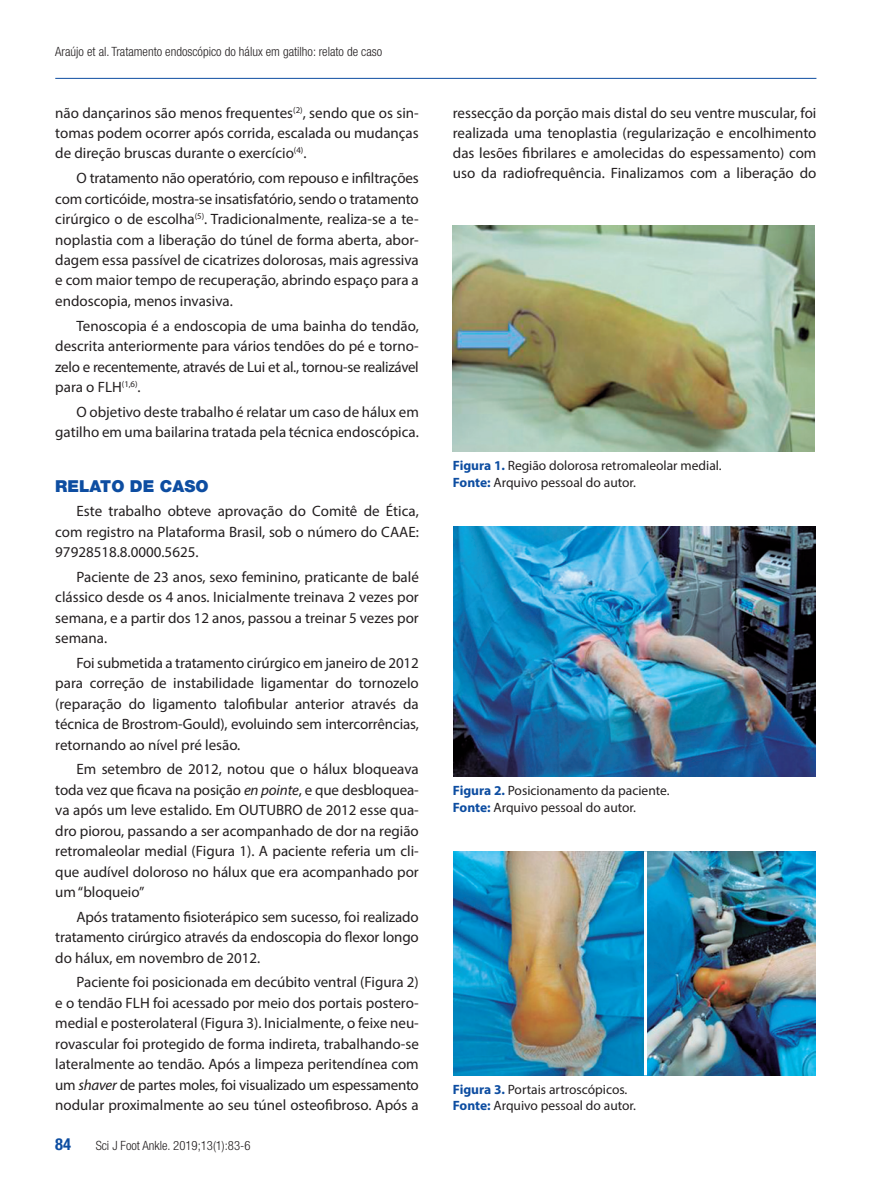
<style>
.page{position:relative;width:893px;height:1191px;background:#fff}
.page>*{position:absolute;margin:0;border:0;box-sizing:border-box;transform-origin:0 0}
.t1{font:900 16.5px "Helvetica Neue";color:#0d4da1}
.t2{font:700 condensed 16.5px "Helvetica Neue";color:#0d4da1}
.t3{font:15px/20.4px "Myriad Pro";color:#231f20;text-align:justify}
.t4{font:13.5px/16.2px "Myriad Pro";color:#231f20}
.t5{font:300 condensed 12.75px "Helvetica Neue";color:#231f20}
.s1{font-style:italic}
.s2{font-weight:700;color:#0d4da1}
</style>
<div class="page">
<hr style="left:55px;top:78px;width:761px;height:1px;background:#0d4da1">
<img style="left:453px;top:225px;width:361px;height:227px">
<img style="left:454px;top:526px;width:361px;height:250px">
<img style="left:454px;top:851px;width:361px;height:224px">
<hr style="left:644px;top:851px;width:3px;height:224px;background:#fff">
<p class="t5" style="left:55px;top:44px;width:328px">Araújo et al. Tratamento endoscópico do hálux em gatilho: relato de caso</p>
<p class="t3" style="left:55px;top:102px;width:365px">não dançarinos são menos frequentes<sup>(2)</sup>, sendo que os sin&shy;tomas podem ocorrer após corrida, escalada ou mudanças de direção bruscas durante o exercício<sup>(4)</sup>.</p>
<p class="t3" style="left:55px;top:168px;width:365px;text-indent:21px">O tratamento não operatório, com repouso e infiltrações com corticóide, mostra-se insatisfatório, sendo o tratamento cirúrgico o de escolha<sup>(5)</sup>. Tradicionalmente, realiza-se a te&shy;noplastia com a liberação do túnel de forma aberta, abor&shy;dagem essa passível de cicatrizes dolorosas, mais agressiva e com maior tempo de recuperação, abrindo espaço para a endoscopia, menos invasiva.</p>
<p class="t3" style="left:55px;top:315px;width:365px;text-indent:21px">Tenoscopia é a endoscopia de uma bainha do tendão, descrita anteriormente para vários tendões do pé e torno&shy;zelo e recentemente, através de Lui et al., tornou-se realizável para o FLH<sup>(1,6)</sup>.</p>
<p class="t3" style="left:55px;top:401px;width:365px;text-align:right">O objetivo deste trabalho é relatar um caso de hálux em gatilho em uma bailarina tratada pela técnica endoscópica.</p>
<p class="t1" style="left:55px;top:476px;width:155px">RELATO DE CASO</p>
<p class="t3" style="left:55px;top:501px;width:365px;text-indent:21px">Este trabalho obteve aprovação do Comitê de Ética, com registro na Plataforma Brasil, sob o número do CAAE:<br>97928518.8.0000.5625.</p>
<p class="t3" style="left:55px;top:566px;width:365px;text-indent:21px">Paciente de 23 anos, sexo feminino, praticante de balé clássico desde os 4 anos. Inicialmente treinava 2 vezes por semana, e a partir dos 12 anos, passou a treinar 5 vezes por semana.</p>
<p class="t3" style="left:55px;top:652px;width:365px;text-indent:21px">Foi submetida a tratamento cirúrgico em janeiro de 2012 para correção de instabilidade ligamentar do tornozelo (reparação do ligamento talofibular anterior através da técnica de Brostrom-Gould), evoluindo sem intercorrências, retornando ao nível pré lesão.</p>
<p class="t3" style="left:55px;top:759px;width:365px;text-indent:21px">Em setembro de 2012, notou que o hálux bloqueava toda vez que ficava na posição <span class="s1">en pointe</span>, e que desbloquea&shy;va após um leve estalido. Em OUTUBRO de 2012 esse qua&shy;dro piorou, passando a ser acompanhado de dor na região retromaleolar medial (Figura 1). A paciente referia um cli&shy;que audível doloroso no hálux que era acompanhado por um “bloqueio”</p>
<p class="t3" style="left:55px;top:906px;width:365px;text-indent:21px">Após tratamento fisioterápico sem sucesso, foi realizado tratamento cirúrgico através da endoscopia do flexor longo do hálux, em novembro de 2012.</p>
<p class="t3" style="left:55px;top:972px;width:365px;text-indent:21px">Paciente foi posicionada em decúbito ventral (Figura 2) e o tendão FLH foi acessado por meio dos portais postero&shy;medial e posterolateral (Figura 3). Inicialmente, o feixe neu&shy;rovascular foi protegido de forma indireta, trabalhando-se lateralmente ao tendão. Após a limpeza peritendínea com um <span class="s1">shaver</span> de partes moles, foi visualizado um espessamento nodular proximalmente ao seu túnel osteofibroso. Após a</p>
<p class="t2" style="left:55px;top:1133px;width:17px">84</p>
<p class="t5" style="left:96px;top:1137px;width:156px">Sci J Foot Ankle. 2019;13(1):83-6</p>
<p class="t3" style="left:453px;top:102px;width:365px">ressecção da porção mais distal do seu ventre muscular, foi realizada uma tenoplastia (regularização e encolhimento das lesões fibrilares e amolecidas do espessamento) com uso da radiofrequência. Finalizamos com a liberação do</p>
<p class="t4" style="left:453px;top:457px;width:270px"><span class="s2">Figura 1.</span> Região dolorosa retromaleolar medial.<br><span class="s2">Fonte:</span> Arquivo pessoal do autor.</p>
<p class="t4" style="left:453px;top:782px;width:218px"><span class="s2">Figura 2.</span> Posicionamento da paciente.<br><span class="s2">Fonte:</span> Arquivo pessoal do autor.</p>
<p class="t4" style="left:453px;top:1081px;width:185px"><span class="s2">Figura 3.</span> Portais artroscópicos.<br><span class="s2">Fonte:</span> Arquivo pessoal do autor.</p>
</div>
